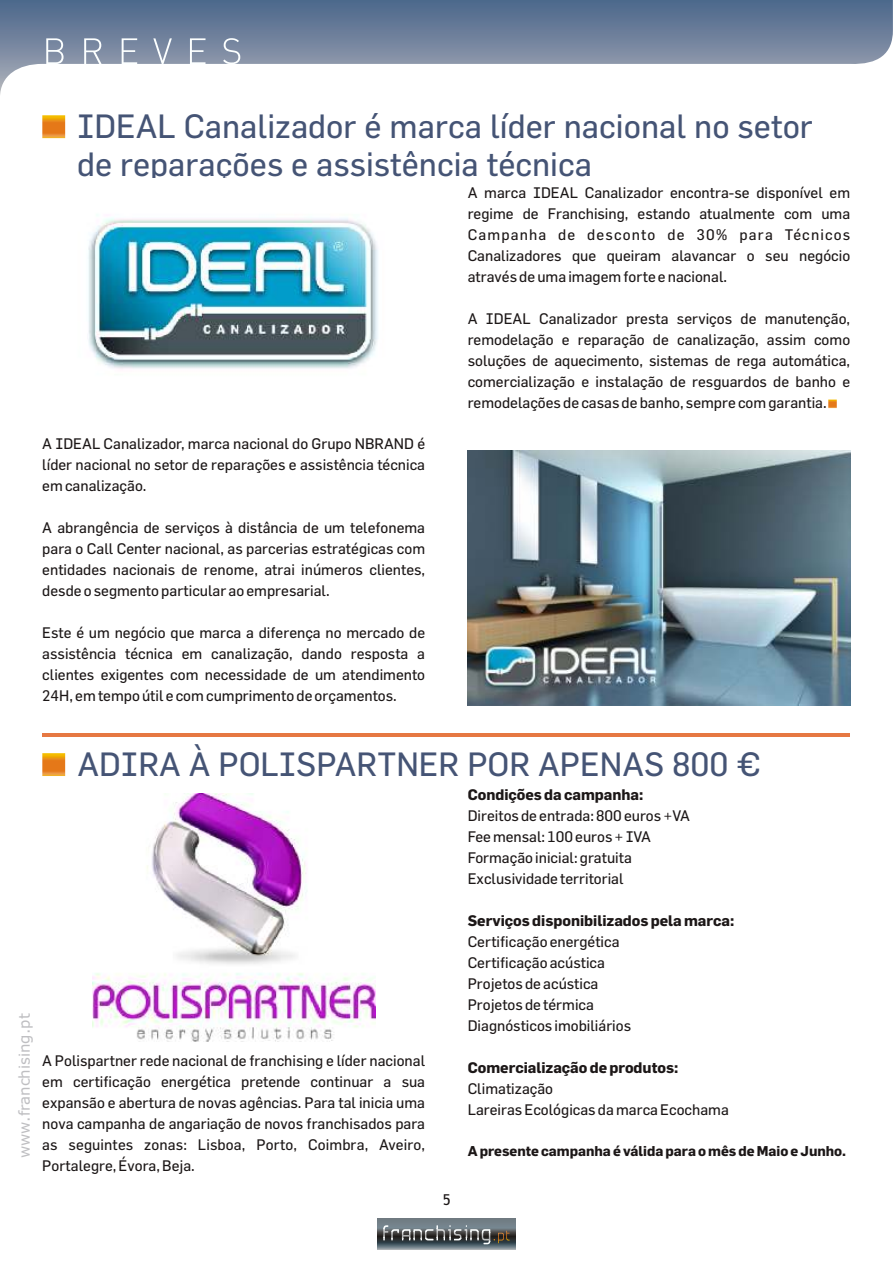
<style>
.page{position:relative;width:894px;height:1263px;background:#fff}
.page>*{position:absolute;margin:0;border:0;box-sizing:border-box;transform-origin:0 0}
.t1{font:33px/38.5px "Flama";color:#455475}
.t2{font:15px/21px "Flama";color:#1c1717;text-align:justify}
.t3{font:700 15px "Flama";color:#1c1717}
.t4{font:15px "Verdana";color:#bfbfc2}
.t5{font:15px "Trebuchet MS";color:#1c1717}
.t6{font:700 13.95px "Flama";color:#1c1717}
</style>
<div class="page">
<img style="left:0;top:0;width:893px;height:94px">
<svg style="left:828px;top:400px;width:9px;height:8px"></svg>
<img style="left:377px;top:1219px;width:139px;height:31px">
<svg style="left:383px;top:1225px;width:127px;height:19px;background:#626769"></svg>
<img style="left:42px;top:115px;width:23px;height:23px">
<svg style="left:46px;top:38px;width:194px;height:26px;background:#919db1"></svg>
<hr style="left:43px;top:734px;width:807px;height:3px;background:#e67842">
<img style="left:42px;top:753px;width:23px;height:23px">
<img style="left:88px;top:214px;width:290px;height:155px">
<img style="left:468px;top:450px;width:382px;height:256px">
<img style="left:92px;top:793px;width:283px;height:248px">
<h1 class="t1" style="left:77px;top:109px;width:737px">IDEAL Canalizador é marca líder nacional no setor de reparações e assistência técnica</h1>
<p class="t2" style="left:42px;top:434px;width:384px">A IDEAL Canalizador, marca nacional do Grupo NBRAND é líder nacional no setor de reparações e assistência técnica em canalização.</p>
<p class="t2" style="left:42px;top:518px;width:384px">A abrangência de serviços à distância de um telefonema para o Call Center nacional, as parcerias estratégicas com entidades nacionais de renome, atrai inúmeros clientes, desde o segmento particular ao empresarial.</p>
<p class="t2" style="left:42px;top:623px;width:384px">Este é um negócio que marca a diferença no mercado de assistência técnica em canalização, dando resposta a clientes exigentes com necessidade de um atendimento 24H, em tempo útil e com cumprimento de orçamentos.</p>
<p class="t2" style="left:468px;top:183px;width:384px">A marca IDEAL Canalizador encontra-se disponível em regime de Franchising, estando atualmente com uma Campanha de desconto de 30% para Técnicos Canalizadores que queiram alavancar o seu negócio através de uma imagem forte e nacional.</p>
<p class="t2" style="left:468px;top:309px;width:384px">A IDEAL Canalizador presta serviços de manutenção, remodelação e reparação de canalização, assim como soluções de aquecimento, sistemas de rega automática, comercialização e instalação de resguardos de banho e remodelações de casas de banho, sempre com garantia.</p>
<p class="t4" style="left:18px;top:1158px;width:146px;rotate:-90deg">www.franchising.pt</p>
<h1 class="t1" style="left:77px;top:747px;width:685px">ADIRA À POLISPARTNER POR APENAS 800 €</h1>
<p class="t3" style="left:468px;top:788px;width:177px">Condições da campanha:</p>
<p class="t2" style="left:468px;top:806px;width:224px;text-align:left">Direitos de entrada: 800 euros +VA<br>Fee mensal: 100 euros + IVA<br>Formação inicial: gratuita<br>Exclusividade territorial</p>
<p class="t3" style="left:468px;top:914px;width:268px">Serviços disponibilizados pela marca:</p>
<p class="t2" style="left:468px;top:932px;width:165px;text-align:left">Certificação energética<br>Certificação acústica<br>Projetos de acústica<br>Projetos de térmica<br>Diagnósticos imobiliários</p>
<p class="t3" style="left:468px;top:1061px;width:212px">Comercialização de produtos:</p>
<p class="t2" style="left:468px;top:1079px;width:263px">Climatização<br>Lareiras Ecológicas da marca Ecochama</p>
<p class="t6" style="left:468px;top:1145px;width:380px">A presente campanha é válida para o mês de Maio e Junho.</p>
<p class="t2" style="left:42px;top:1051px;width:384px">A Polispartner rede nacional de franchising e líder nacional em certificação energética pretende continuar a sua expansão e abertura de novas agências. Para tal inicia uma nova campanha de angariação de novos franchisados para as seguintes zonas: Lisboa, Porto, Coimbra, Aveiro, Portalegre, Évora, Beja.</p>
<p class="t5" style="left:443px;top:1194px;width:9px">5</p>
</div>
